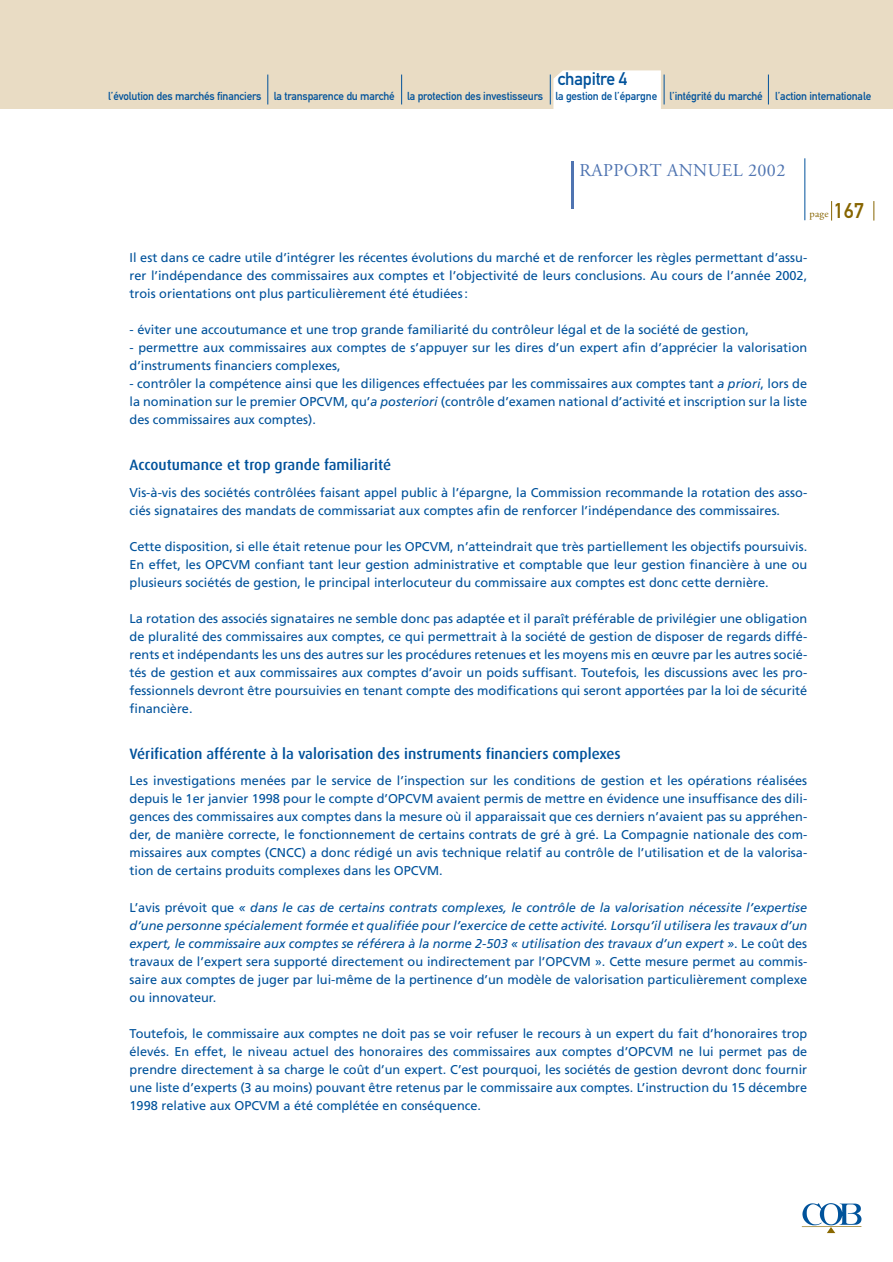
<style>
.page{position:relative;width:893px;height:1262px;background:#fff}
.page>*{position:absolute;margin:0;border:0;box-sizing:border-box;transform-origin:0 0}
.t1{font:18px "Adobe Garamond";letter-spacing:.025em;color:#4f74b1}
.t2{font:18px "DIN Mittelschrift";letter-spacing:-.015em;color:#00529b}
.t3{font:500 15px "Dax";color:#00529b}
.t4{font:12.75px/18px "Frutiger";color:#00529b;text-align:justify}
.t5{font:italic 12.75px/18px "Frutiger";color:#00529b;text-align:justify}
.t6{font:11.4px "DIN Mittelschrift";letter-spacing:-.015em;color:#00529b}
.t7{font:10.5px "Adobe Garamond";color:#876500}
.s1{font-family:"DIN Mittelschrift";font-size:21px}
.s2{font-style:italic}
.s3{font-style:normal}
</style>
<div class="page">
<div style="left:0;top:0;width:892px;height:108px;background:#e9dcc4"></div>
<hr style="left:571px;top:161px;width:3px;height:47px;background:#4f74b1">
<hr style="left:804px;top:158px;width:1px;height:62px;background:#00529b">
<svg style="left:802px;top:1203px;width:59px;height:30px"></svg>
<hr style="left:801px;top:1226px;width:60px;height:1px;background:#8a6800">
<svg style="left:831px;top:201px;width:1px;height:19px"></svg>
<svg style="left:873px;top:201px;width:1px;height:19px"></svg>
<svg style="left:267px;top:75px;width:1px;height:29px"></svg>
<svg style="left:401px;top:75px;width:1px;height:29px"></svg>
<svg style="left:550px;top:70px;width:114px;height:39px;background:#fbfbfa"></svg>
<svg style="left:768px;top:75px;width:1px;height:29px"></svg>
<h1 class="t2" style="left:558px;top:73px;width:71px">chapitre 4</h1>
<p class="t6" style="left:108px;top:92px;width:764px">l’évolution des marchés financiers la transparence du marché la protection des investisseurs la gestion de l’épargne l’intégrité du marché l’action internationale</p>
<h1 class="t1" style="left:579px;top:163px;width:207px">RAPPORT ANNUEL 2002</h1>
<p class="t7" style="left:809px;top:210px;width:56px">page <span class="s1">167</span></p>
<p class="t4" style="left:129px;top:250px;width:679px">Il est dans ce cadre utile d’intégrer les récentes évolutions du marché et de renforcer les règles permettant d’assu&shy;rer l’indépendance des commissaires aux comptes et l’objectivité de leurs conclusions. Au cours de l’année 2002, trois orientations ont plus particulièrement été étudiées :</p>
<p class="t4" style="left:129px;top:322px;width:621px">- éviter une accoutumance et une trop grande familiarité du contrôleur légal et de la société de gestion,</p>
<p class="t4" style="left:129px;top:340px;width:679px">- permettre aux commissaires aux comptes de s’appuyer sur les dires d’un expert afin d’apprécier la valorisation d’instruments financiers complexes,</p>
<p class="t4" style="left:129px;top:376px;width:679px">- contrôler la compétence ainsi que les diligences effectuées par les commissaires aux comptes tant <span class="s2">a priori</span>, lors de la nomination sur le premier OPCVM, qu’<span class="s2">a posteriori</span> (contrôle d’examen national d’activité et inscription sur la liste des commissaires aux comptes).</p>
<p class="t3" style="left:129px;top:458px;width:263px">Accoutumance et trop grande familiarité</p>
<p class="t4" style="left:129px;top:484px;width:679px">Vis-à-vis des sociétés contrôlées faisant appel public à l’épargne, la Commission recommande la rotation des asso&shy;ciés signataires des mandats de commissariat aux comptes afin de renforcer l’indépendance des commissaires.</p>
<p class="t4" style="left:129px;top:538px;width:679px">Cette disposition, si elle était retenue pour les OPCVM, n’atteindrait que très partiellement les objectifs poursuivis.<br>En effet, les OPCVM confiant tant leur gestion administrative et comptable que leur gestion financière à une ou plusieurs sociétés de gestion, le principal interlocuteur du commissaire aux comptes est donc cette dernière.</p>
<p class="t4" style="left:129px;top:610px;width:679px">La rotation des associés signataires ne semble donc pas adaptée et il paraît préférable de privilégier une obligation de pluralité des commissaires aux comptes, ce qui permettrait à la société de gestion de disposer de regards diffé&shy;rents et indépendants les uns des autres sur les procédures retenues et les moyens mis en œuvre par les autres socié&shy;tés de gestion et aux commissaires aux comptes d’avoir un poids suffisant. Toutefois, les discussions avec les pro&shy;fessionnels devront être poursuivies en tenant compte des modifications qui seront apportées par la loi de sécurité financière.</p>
<p class="t3" style="left:129px;top:747px;width:493px">Vérification afférente à la valorisation des instruments financiers complexes</p>
<p class="t4" style="left:129px;top:773px;width:679px">Les investigations menées par le service de l’inspection sur les conditions de gestion et les opérations réalisées depuis le 1er janvier 1998 pour le compte d’OPCVM avaient permis de mettre en évidence une insuffisance des dili&shy;gences des commissaires aux comptes dans la mesure où il apparaissait que ces derniers n’avaient pas su appréhen&shy;der, de manière correcte, le fonctionnement de certains contrats de gré à gré. La Compagnie nationale des com&shy;missaires aux comptes (CNCC) a donc rédigé un avis technique relatif au contrôle de l’utilisation et de la valorisa&shy;tion de certains produits complexes dans les OPCVM.</p>
<p class="t5" style="left:129px;top:899px;width:679px"><span class="s3">L’avis prévoit que</span> « dans le cas de certains contrats complexes, le contrôle de la valorisation nécessite l’expertise d’une personne spécialement formée et qualifiée pour l’exercice de cette activité. Lorsqu’il utilisera les travaux d’un expert, le commissaire aux comptes se référera à la norme 2-503 « utilisation des travaux d’un expert »<span class="s3">. Le coût des travaux de l’expert sera supporté directement ou indirectement par l’OPCVM ». Cette mesure permet au commis&shy;saire aux comptes de juger par lui-même de la pertinence d’un modèle de valorisation particulièrement complexe ou innovateur.</span></p>
<p class="t4" style="left:129px;top:1025px;width:679px">Toutefois, le commissaire aux comptes ne doit pas se voir refuser le recours à un expert du fait d’honoraires trop élevés. En effet, le niveau actuel des honoraires des commissaires aux comptes d’OPCVM ne lui permet pas de prendre directement à sa charge le coût d’un expert. C’est pourquoi, les sociétés de gestion devront donc fournir une liste d’experts (3 au moins) pouvant être retenus par le commissaire aux comptes. L’instruction du 15 décembre 1998 relative aux OPCVM a été complétée en conséquence.</p>
</div>
